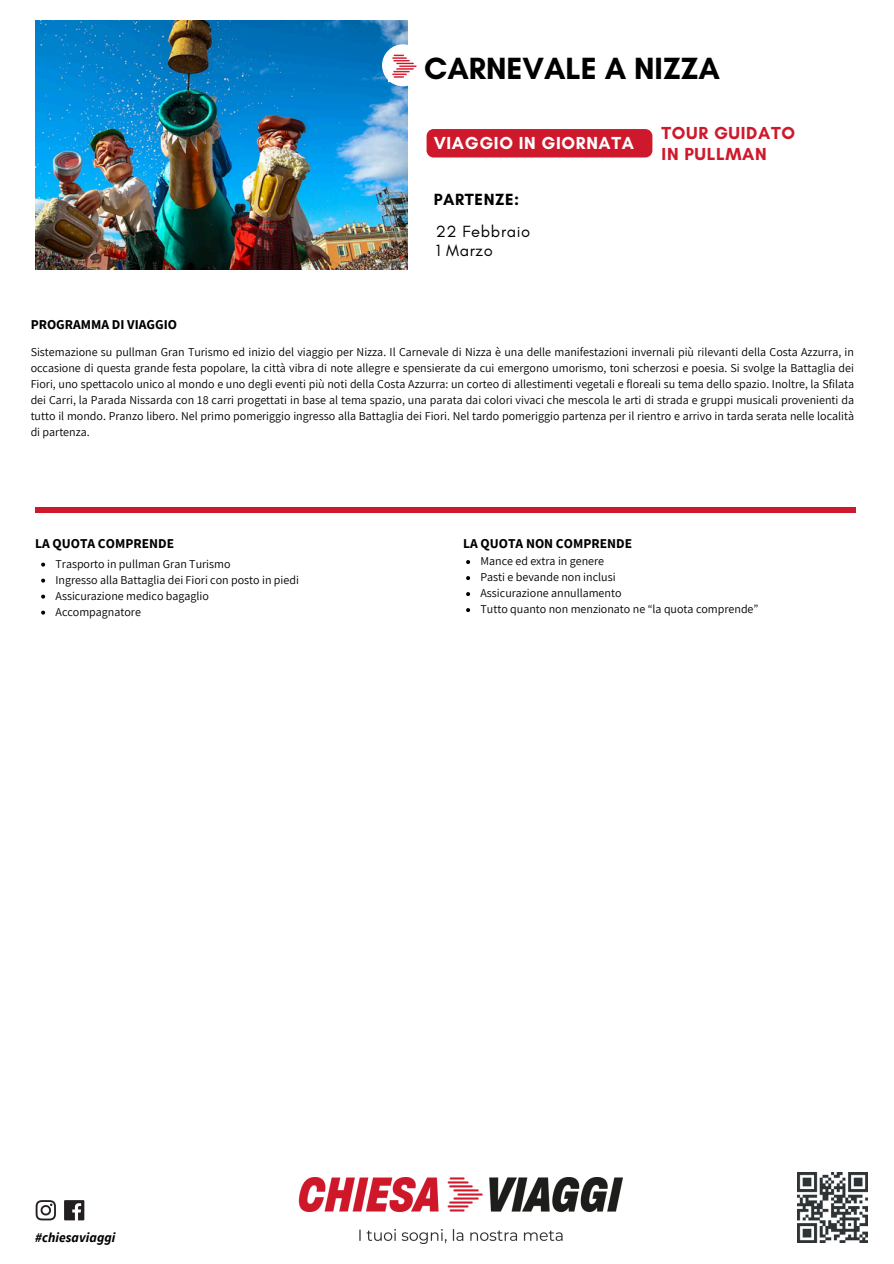
<style>
.page{position:relative;width:894px;height:1264px;background:#fff}
.page>*{position:absolute;margin:0;border:0;box-sizing:border-box;transform-origin:0 0}
.t1{font:700 31.2px "Glacial Indifference";color:#000}
.t2{font:700 17.7px/20.2px "Glacial Indifference";letter-spacing:.035em;color:#ce192c}
.t3{font:700 17.7px "Glacial Indifference";letter-spacing:.035em;color:#fff}
.t4{font:16.5px/19.2px "Glacial Indifference";letter-spacing:.035em;color:#000}
.t5{font:700 16.5px "Glacial Indifference";letter-spacing:.035em;color:#000}
.t6{font:700 13.5px "Source Sans Pro";color:#000}
.t7{font:italic 700 13.5px "Source Sans Pro";letter-spacing:.005em;color:#000}
.t8{font:12px/16px "Assistant";color:#000;text-align:justify}
</style>
<div class="page">
<hr style="left:35px;top:508px;width:820px;height:4px;background:#ce192c">
<img style="left:35px;top:21px;width:372px;height:249px">
<img style="left:298px;top:1177px;width:324px;height:65px">
<img style="left:797px;top:1172px;width:70px;height:70px">
<img style="left:35px;top:1200px;width:50px;height:21px">
<svg style="left:41px;top:562px;width:4px;height:4px"></svg>
<svg style="left:41px;top:578px;width:4px;height:4px"></svg>
<svg style="left:41px;top:594px;width:4px;height:4px"></svg>
<svg style="left:41px;top:610px;width:4px;height:4px"></svg>
<svg style="left:466px;top:560px;width:4px;height:4px"></svg>
<svg style="left:466px;top:576px;width:4px;height:4px"></svg>
<svg style="left:466px;top:592px;width:4px;height:4px"></svg>
<svg style="left:466px;top:608px;width:4px;height:4px"></svg>
<div style="left:426px;top:129px;width:226px;height:28px;background:#ce192c;border-radius:7px"></div>
<div style="left:382px;top:44px;width:42px;height:42px;background:#fff;border-radius:50%"></div>
<img style="left:388px;top:54px;width:29px;height:27px">
<p class="t1" style="left:424px;top:49px;width:297px">CARNEVALE A NIZZA</p>
<p class="t6" style="left:31px;top:315px;width:148px">PROGRAMMA DI VIAGGIO</p>
<p class="t3" style="left:433px;top:133px;width:202px">VIAGGIO IN GIORNATA</p>
<p class="t5" style="left:433px;top:190px;width:87px">PARTENZE:</p>
<p class="t4" style="left:435px;top:221px;width:96px">22 Febbraio<br>1 Marzo</p>
<p class="t2" style="left:661px;top:123px;width:135px">TOUR GUIDATO<br>IN PULLMAN</p>
<p class="t8" style="left:31px;top:344px;width:824px">Sistemazione su pullman Gran Turismo ed inizio del viaggio per Nizza. Il Carnevale di Nizza è una delle manifestazioni invernali più rilevanti della Costa Azzurra, in occasione di questa grande festa popolare, la città vibra di note allegre e spensierate da cui emergono umorismo, toni scherzosi e poesia. Si svolge la Battaglia dei Fiori, uno spettacolo unico al mondo e uno degli eventi più noti della Costa Azzurra: un corteo di allestimenti vegetali e floreali su tema dello spazio. Inoltre, la Sfilata dei Carri, la Parada Nissarda con 18 carri progettati in base al tema spazio, una parata dai colori vivaci che mescola le arti di strada e gruppi musicali provenienti da tutto il mondo. Pranzo libero. Nel primo pomeriggio ingresso alla Battaglia dei Fiori. Nel tardo pomeriggio partenza per il rientro e arrivo in tarda serata nelle località di partenza.</p>
<h4 class="t6" style="left:35px;top:535px;width:140px">LA QUOTA COMPRENDE</h4>
<h4 class="t6" style="left:463px;top:535px;width:170px">LA QUOTA NON COMPRENDE</h4>
<p class="t8" style="left:55px;top:555px;width:176px">Trasporto in pullman Gran Turismo</p>
<h1 class="t8" style="left:55px;top:571px;width:245px">Ingresso alla Battaglia dei Fiori con posto in piedi</h1>
<h2 class="t8" style="left:55px;top:587px;width:155px">Assicurazione medico bagaglio</h2>
<h2 class="t8" style="left:55px;top:603px;width:87px">Accompagnatore</h2>
<h2 class="t8" style="left:480px;top:552px;width:125px">Mance ed extra in genere</h2>
<h3 class="t8" style="left:480px;top:568px;width:136px">Pasti e bevande non inclusi</h3>
<h4 class="t8" style="left:480px;top:584px;width:142px">Assicurazione annullamento</h4>
<p class="t8" style="left:480px;top:600px;width:279px">Tutto quanto non menzionato ne “la quota comprende”</p>
<p class="t7" style="left:35px;top:1228px;width:82px">#chiesaviaggi</p>
</div>
